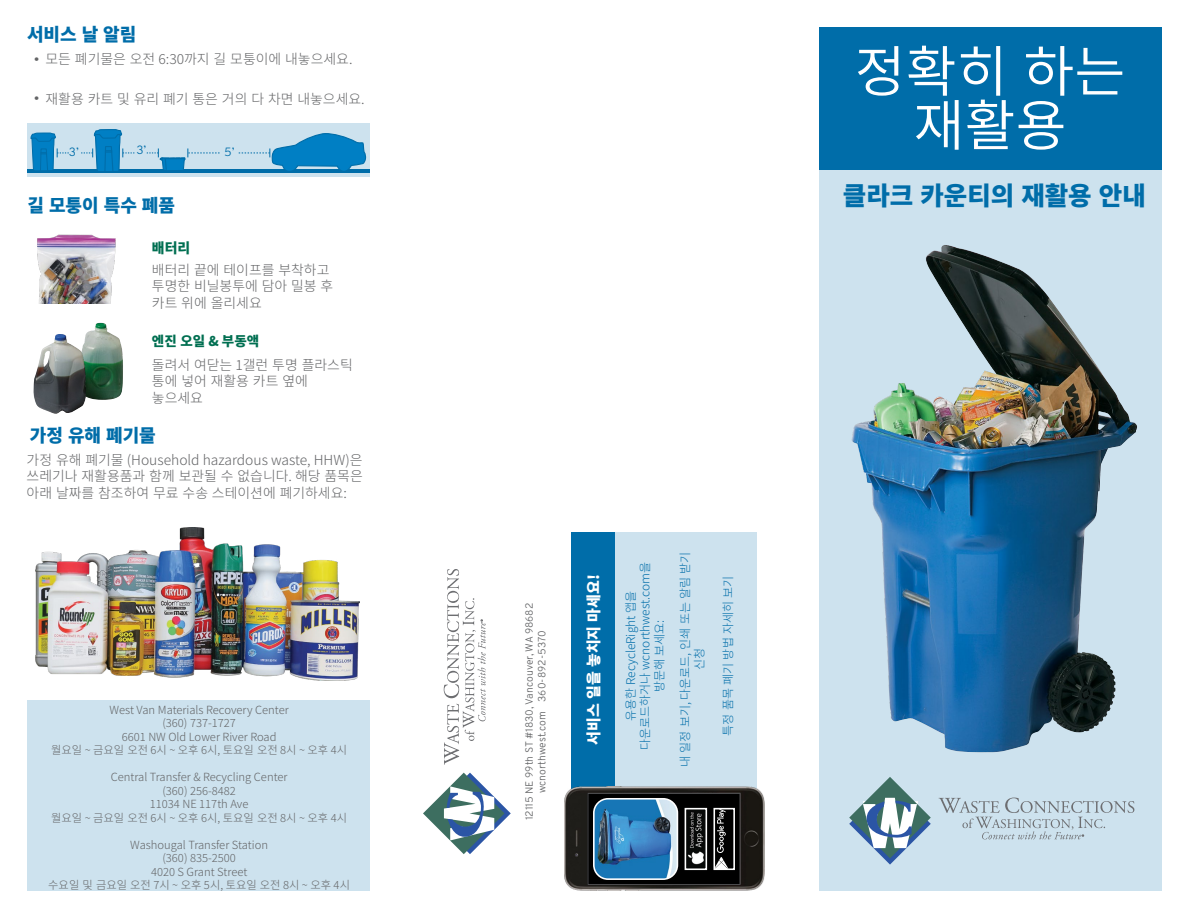
<style>
.page{position:relative;width:1188px;height:918px;background:#fff}
.page>*{position:absolute;margin:0;border:0;box-sizing:border-box;transform-origin:0 0}
.t1{font:55.5px/54px "Source Han Sans KR";color:#fff;text-align:center}
.t2{font:800 25.5px "Source Han Sans KR";color:#006da9}
.t3{font:800 18px "Source Han Sans KR";color:#006da9}
.t4{font:800 15px "Source Han Sans KR";color:#fff}
.t5{font:300 13.8px/16.6px "Source Han Sans KR";color:#636466}
.t6{font:800 13.8px "Source Han Sans KR";color:#006f51}
.t7{font:800 13.5px "Source Han Sans KR";color:#006f51}
.t8{font:300 12px/14.4px "Source Han Sans KR";color:#006da9;text-align:center}
.t9{font:300 12px "Overpass";color:#006da9}
.t10{font:300 11.25px/13.5px "Source Han Sans KR";color:#636466;text-align:center}
.t11{font:300 10.5px/12.6px "Overpass";color:#636466;text-align:center}
.s1{font-family:"Overpass"}
</style>
<div class="page">
<div style="left:27px;top:123px;width:342px;height:54px;background:#cde2ee"></div>
<div style="left:27px;top:700px;width:342px;height:191px;background:#cde2ee"></div>
<hr style="left:27px;top:169px;width:342px;height:4px;background:#006da9">
<div style="left:819px;top:165px;width:342px;height:726px;background:#cde2ee"></div>
<div style="left:819px;top:27px;width:342px;height:142px;background:#006da9"></div>
<img style="left:852px;top:245px;width:233px;height:507px">
<img style="left:88px;top:323px;width:35px;height:77px">
<img style="left:36px;top:527px;width:324px;height:154px">
<svg style="left:146px;top:148px;width:74px;height:22px"></svg>
<svg style="left:81px;top:129px;width:54px;height:42px"></svg>
<svg style="left:30px;top:132px;width:39px;height:38px"></svg>
<svg style="left:238px;top:133px;width:129px;height:38px"></svg>
<img style="left:37px;top:234px;width:79px;height:69px">
<img style="left:33px;top:332px;width:55px;height:82px">
<svg style="left:423px;top:773px;width:88px;height:81px"></svg>
<svg style="left:444px;top:569px;width:42px;height:196px"></svg>
<svg style="left:849px;top:777px;width:82px;height:88px"></svg>
<svg style="left:939px;top:798px;width:195px;height:41px"></svg>
<div style="left:615px;top:532px;width:142px;height:315px;background:#cde2ee"></div>
<div style="left:571px;top:532px;width:44px;height:257px;background:#006da9"></div>
<img style="left:564px;top:786px;width:201px;height:105px">
<div style="left:588px;top:793px;width:152px;height:91px;background:#000"></div>
<div style="left:588px;top:793px;width:152px;height:92px;border:1px solid #4d4d4f"></div>
<img style="left:594px;top:799px;width:83px;height:80px">
<div style="left:593px;top:798px;width:85px;height:82px;border:2px solid #fff;border-radius:14px"></div>
<img style="left:688px;top:812px;width:16px;height:53px">
<div style="left:685px;top:808px;width:22px;height:62px;border:2px solid #fff"></div>
<svg style="left:716px;top:811px;width:12px;height:56px"></svg>
<div style="left:713px;top:808px;width:22px;height:62px;border:2px solid #fff"></div>
<h3 class="t3" style="left:27px;top:25px;width:111px">서비스 날 알림</h3>
<p class="t5" style="left:34px;top:51px;width:320px"><span class="s1">•</span> 모든 폐기물은 오전 6:30까지 길 모퉁이에 내놓으세요.</p>
<p class="t5" style="left:34px;top:91px;width:332px"><span class="s1">•</span> 재활용 카트 및 유리 폐기 통은 거의 다 차면 내놓으세요.</p>
<p class="t9" style="left:69px;top:145px;width:11px">3’</p>
<p class="t9" style="left:136px;top:143px;width:11px">3’</p>
<p class="t9" style="left:224px;top:145px;width:12px">5’</p>
<h3 class="t3" style="left:27px;top:195px;width:149px">길 모퉁이 특수 폐품</h3>
<p class="t6" style="left:152px;top:240px;width:40px">배터리</p>
<p class="t5" style="left:152px;top:261px;width:183px">배터리 끝에 테이프를 부착하고 투명한 비닐봉투에 담아 밀봉 후 카트 위에 올리세요</p>
<p class="t7" style="left:152px;top:333px;width:109px">엔진 오일 &amp; 부동액</p>
<p class="t5" style="left:152px;top:357px;width:202px">돌려서 여닫는 1갤런 투명 플라스틱 통에 넣어 재활용 카트 옆에 놓으세요</p>
<h3 class="t3" style="left:30px;top:425px;width:128px">가정 유해 폐기물</h3>
<p class="t5" style="left:27px;top:452px;width:338px;text-align:justify">가정 유해 폐기물 (Household hazardous waste, HHW)은 쓰레기나 재활용품과 함께 보관될 수 없습니다. 해당 품목은 아래 날짜를 참조하여 무료 수송 스테이션에 폐기하세요:</p>
<p class="t10" style="left:51px;top:703px;width:298px">West Van Materials Recovery Center<br>(360) 737-1727<br>6601 NW Old Lower River Road<br>월요일 ~ 금요일 오전 6시 ~ 오후 6시, 토요일 오전 8시 ~ 오후 4시</p>
<p class="t10" style="left:51px;top:771px;width:298px">Central Transfer &amp; Recycling Center<br>(360) 256-8482<br>11034 NE 117th Ave<br>월요일 ~ 금요일 오전 6시 ~ 오후 6시, 토요일 오전 8시 ~ 오후 4시</p>
<p class="t10" style="left:48px;top:838px;width:303px">Washougal Transfer Station<br>(360) 835-2500<br>4020 S Grant Street<br>수요일 및 금요일 오전 7시 ~ 오후 5시, 토요일 오전 8시 ~ 오후 4시</p>
<h1 class="t1" style="left:855px;top:46px;width:272px">정확히 하는 재활용</h1>
<h2 class="t2" style="left:843px;top:181px;width:304px">클라크 카운티의 재활용 안내</h2>
<p class="t11" style="left:523px;top:820px;width:219px;rotate:-90deg">12115 NE 99th ST #1830, Vancouver, WA 98682 wcnorthwest.com 360-892-5370</p>
<h3 class="t4" style="left:585px;top:745px;width:172px;rotate:-90deg">서비스 일을 놓치지 마세요!</h3>
<p class="t8" style="left:624px;top:750px;width:189px;rotate:-90deg">유용한 RecycleRight 앱을 다운로드하거나 wcnorthwest.com을 방문해 보세요:</p>
<p class="t8" style="left:678px;top:767px;width:217px;rotate:-90deg">내 일정 보기, 다운로드, 인쇄 또는 알림 받기 신청</p>
<p class="t8" style="left:721px;top:736px;width:162px;rotate:-90deg">특정 품목 폐기 방법 자세히 보기</p>
</div>
